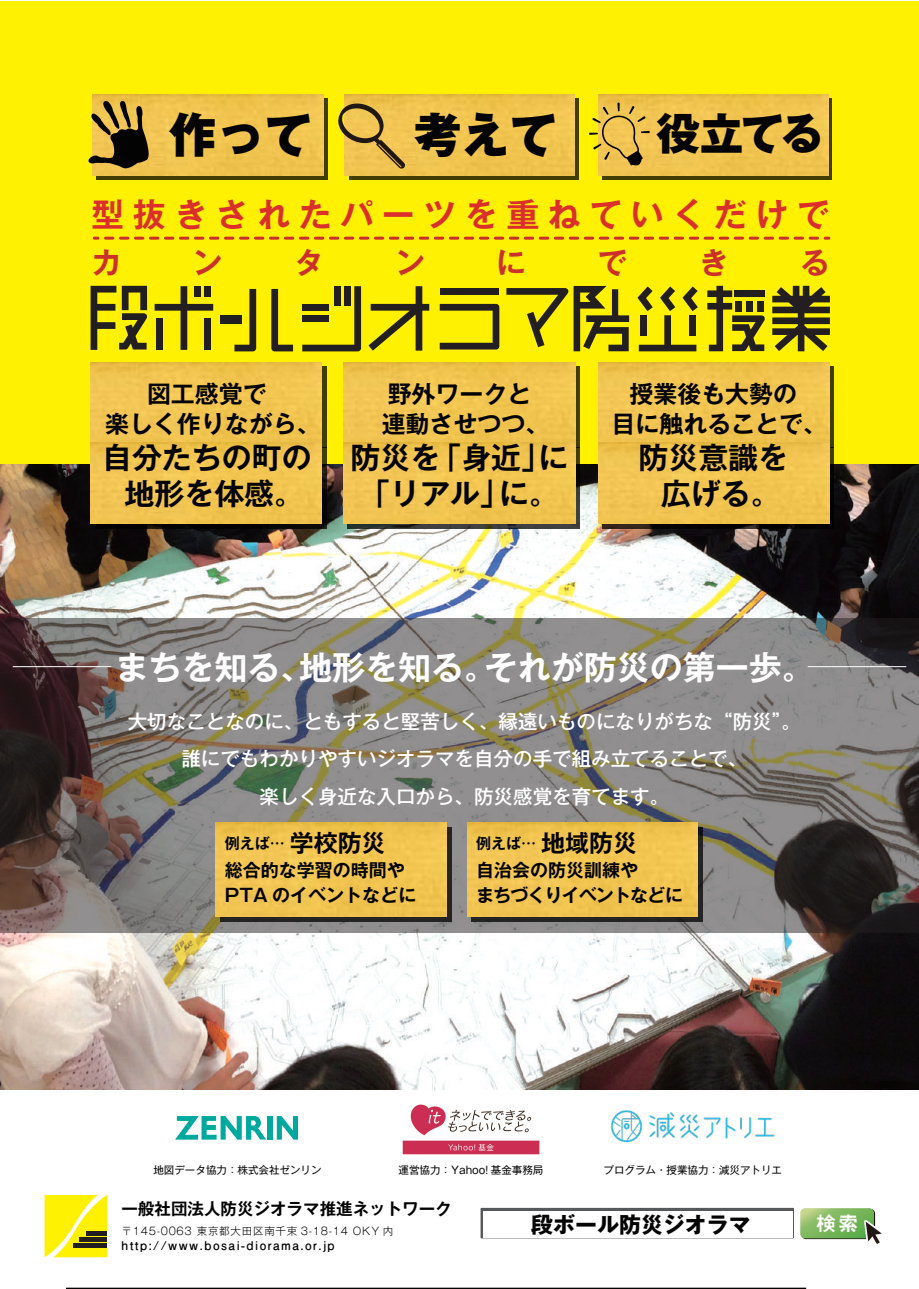
<style>
.page{position:relative;width:919px;height:1289px;background:#fff}
.page>*{position:absolute;margin:0;border:0;box-sizing:border-box;transform-origin:0 0}
.t1{font:800 47.85px "Gothic MB101 Pro";color:#030303}
.t2{font:800 43.65px "Gothic MB101 Pro";color:#030303}
.t3{font:700 33px "Gothic MB101 Pro De";color:#fff}
.t4{font:700 32.85px "Gothic MB101 Pro De";letter-spacing:.26em;color:#da2f2b}
.t5{font:700 29.85px/35.8px "Gothic MB101 Pro De";color:#030303;text-align:center}
.t6{font:700 29.85px "Gothic MB101 Pro De";color:#cb302c}
.t7{font:700 24px/29.8px "Gothic MB101 Pro De";color:#030303;text-align:center}
.t8{font:700 21.9px "Gothic MB101 Pro";color:#030303}
.t9{font:20.4px "Midashi Go Pro MB31";color:#fff}
.t10{font:500 19.5px/37.5px "Gothic MB101 Pro";color:#fff;text-align:center}
.t11{font:700 18px/25.5px "Gothic MB101 Pro De";color:#030303}
.t12{font:700 18px/25.5px "Gothic MB101 Pro De";letter-spacing:-.05em;color:#030303}
.t13{font:700 16.5px "Gothic MB101 Pro De";color:#030303}
.t14{font:700 15px "Gothic MB101 Pro De";color:#030303}
.t15{font:700 12px "Futo Go B101 Pro";letter-spacing:.12em;color:#030303}
.t16{font:10.5px "Gothic MB101 Pro";color:#030303}
.t17{font:300 10.5px "Gothic MB101 Pro";letter-spacing:.07em;color:#030303}
.s1{font-size:24px}
</style>
<div class="page">
<div style="left:0;top:1px;width:918px;height:1088px;background:#fff101"></div>
<img style="left:0;top:464px;width:918px;height:625px">
<svg style="left:0;top:618px;width:918px;height:314px;fill:#8e8c8b"></svg>
<svg style="left:321px;top:366px;width:5px;height:81px"></svg>
<img style="left:91px;top:362px;width:230px;height:162px">
<div style="left:95px;top:447px;width:231px;height:81px;background:#f1c450"></div>
<svg style="left:348px;top:98px;width:230px;height:81px"></svg>
<img style="left:344px;top:94px;width:230px;height:81px">
<svg style="left:602px;top:98px;width:229px;height:81px"></svg>
<img style="left:598px;top:94px;width:230px;height:81px">
<svg style="left:589px;top:102px;width:60px;height:64px"></svg>
<svg style="left:338px;top:104px;width:67px;height:65px"></svg>
<img style="left:343px;top:362px;width:232px;height:162px">
<div style="left:347px;top:447px;width:232px;height:81px;background:#f1c450"></div>
<img style="left:598px;top:362px;width:231px;height:162px">
<div style="left:602px;top:447px;width:231px;height:81px;background:#f1c451"></div>
<svg style="left:94px;top:237px;width:4px;height:3px"></svg>
<svg style="left:105px;top:237px;width:723px;height:3px"></svg>
<div style="left:96px;top:98px;width:231px;height:81px;background:linear-gradient(to right,#423d00,#423d00)"></div>
<img style="left:92px;top:94px;width:231px;height:81px">
<svg style="left:88px;top:100px;width:63px;height:69px"></svg>
<div style="left:220px;top:315px;width:22px;height:8px;background:#231f20"></div>
<svg style="left:234px;top:289px;width:22px;height:62px"></svg>
<svg style="left:302px;top:286px;width:59px;height:65px"></svg>
<svg style="left:271px;top:289px;width:22px;height:62px"></svg>
<svg style="left:91px;top:286px;width:56px;height:64px"></svg>
<svg style="left:155px;top:286px;width:58px;height:64px"></svg>
<div style="left:204px;top:319px;width:7px;height:31px;background:#231f20"></div>
<div style="left:194px;top:286px;width:6px;height:10px;background:#231f20"></div>
<div style="left:204px;top:286px;width:7px;height:10px;background:#231f20"></div>
<div style="left:334px;top:286px;width:7px;height:19px;background:#231f20"></div>
<div style="left:344px;top:286px;width:7px;height:19px;background:#231f20"></div>
<div style="left:302px;top:315px;width:26px;height:7px;background:#231f20"></div>
<div style="left:302px;top:304px;width:26px;height:6px;background:#231f20"></div>
<div style="left:156px;top:319px;width:6px;height:31px;background:#231f20"></div>
<svg style="left:368px;top:286px;width:61px;height:64px"></svg>
<div style="left:439px;top:288px;width:59px;height:7px;background:#231f20"></div>
<svg style="left:439px;top:304px;width:60px;height:45px"></svg>
<svg style="left:506px;top:286px;width:123px;height:65px"></svg>
<svg style="left:637px;top:286px;width:60px;height:65px"></svg>
<svg style="left:707px;top:286px;width:58px;height:65px"></svg>
<div style="left:735px;top:301px;width:6px;height:10px;background:#231f20"></div>
<div style="left:745px;top:301px;width:7px;height:10px;background:#231f20"></div>
<div style="left:756px;top:301px;width:7px;height:10px;background:#231f20"></div>
<svg style="left:772px;top:286px;width:57px;height:65px"></svg>
<div style="left:481px;top:1208px;width:312px;height:29px;background:#57585a"></div>
<div style="left:480px;top:1207px;width:313px;height:31px;border:1px solid #57585a"></div>
<div style="left:483px;top:1210px;width:310px;height:27px;background:#fff"></div>
<svg style="left:800px;top:1208px;width:82px;height:36px"></svg>
<hr style="left:66px;top:1287px;width:740px;height:1px;background:#030303">
<hr style="left:13px;top:666px;width:98px;height:1px;background:#fff">
<hr style="left:807px;top:666px;width:99px;height:1px;background:#fff">
<img style="left:402px;top:1104px;width:138px;height:51px">
<img style="left:610px;top:1110px;width:165px;height:33px">
<svg style="left:277px;top:1116px;width:21px;height:23px"></svg>
<div style="left:267px;top:1115px;width:6px;height:24px;background:#00a99d"></div>
<svg style="left:175px;top:1116px;width:91px;height:23px"></svg>
<svg style="left:45px;top:1195px;width:62px;height:62px"></svg>
<hr style="left:73px;top:1243px;width:34px;height:4px;background:#231f20">
<hr style="left:80px;top:1237px;width:27px;height:4px;background:#231f20">
<hr style="left:86px;top:1231px;width:21px;height:4px;background:#231f20">
<svg style="left:220px;top:826px;width:231px;height:95px;fill:#242424"></svg>
<img style="left:216px;top:822px;width:230px;height:94px">
<svg style="left:471px;top:826px;width:231px;height:95px;fill:#242424"></svg>
<img style="left:467px;top:822px;width:231px;height:94px">
<h1 class="t1" style="left:169px;top:95px;width:145px">作って</h1>
<h1 class="t1" style="left:414px;top:95px;width:145px">考えて</h1>
<h2 class="t2" style="left:656px;top:97px;width:169px">役立てる</h2>
<h3 class="t4" style="left:91px;top:187px;width:739px">型抜きされたパーツを重ねていくだけで</h3>
<h3 class="t6" style="left:91px;top:238px;width:31px">カ</h3>
<h3 class="t6" style="left:193px;top:238px;width:31px">ン</h3>
<h3 class="t6" style="left:294px;top:238px;width:31px">タ</h3>
<h3 class="t6" style="left:395px;top:238px;width:31px">ン</h3>
<h3 class="t6" style="left:496px;top:238px;width:31px">に</h3>
<h3 class="t6" style="left:597px;top:238px;width:31px">で</h3>
<h3 class="t6" style="left:698px;top:238px;width:31px">き</h3>
<h3 class="t6" style="left:800px;top:238px;width:31px">る</h3>
<p class="t7" style="left:105px;top:376px;width:217px">図工感覚で<br>楽しく作りながら、</p>
<h3 class="t5" style="left:102px;top:435px;width:211px">自分たちの町の地形を体感。</h3>
<p class="t7" style="left:381px;top:376px;width:169px;text-align:left">野外ワークと連動させつつ、</p>
<h3 class="t5" style="left:350px;top:435px;width:219px">防災を「身近」に「リアル」に。</h3>
<p class="t7" style="left:611px;top:376px;width:217px">授業後も大勢の<br>目に触れることで、</p>
<h3 class="t5" style="left:638px;top:435px;width:151px">防災意識を広げる。</h3>
<h3 class="t3" style="left:115px;top:639px;width:700px">まちを知る、地形を知る。それが防災の第一歩。</h3>
<p class="t10" style="left:128px;top:700px;width:674px">大切なことなのに、ともすると堅苦しく、縁遠いものになりがちな“防災”。誰にでもわかりやすいジオラマを自分の手で組み立てることで、<br>楽しく身近な入口から、防災感覚を育てます。</p>
<p class="t14" style="left:225px;top:830px;width:162px">例えば… <span class="s1">学校防災</span></p>
<p class="t11" style="left:225px;top:854px;width:193px">総合的な学習の時間や<br>PTA のイベントなどに</p>
<p class="t14" style="left:476px;top:830px;width:162px">例えば… <span class="s1">地域防災</span></p>
<p class="t12" style="left:476px;top:854px;width:208px">自治会の防災訓練や<br>まちづくりイベントなどに</p>
<p class="t16" style="left:153px;top:1161px;width:169px">地図データ協力：株式会社ゼンリン</p>
<p class="t16" style="left:398px;top:1160px;width:146px">運営協力：Yahoo! 基金事務局</p>
<p class="t16" style="left:603px;top:1160px;width:180px">プログラム・授業協力：減災アトリエ</p>
<p class="t13" style="left:121px;top:1194px;width:331px">一般社団法人防災ジオラマ推進ネットワーク</p>
<p class="t17" style="left:121px;top:1222px;width:273px">〒145-0063 東京都大田区南千束 3-18-14 OKY 内</p>
<p class="t15" style="left:121px;top:1235px;width:215px">http://www.bosai-diorama.or.jp</p>
<p class="t8" style="left:531px;top:1205px;width:221px">段ボール防災ジオラマ</p>
<p class="t9" style="left:815px;top:1206px;width:44px">検索</p>
</div>
